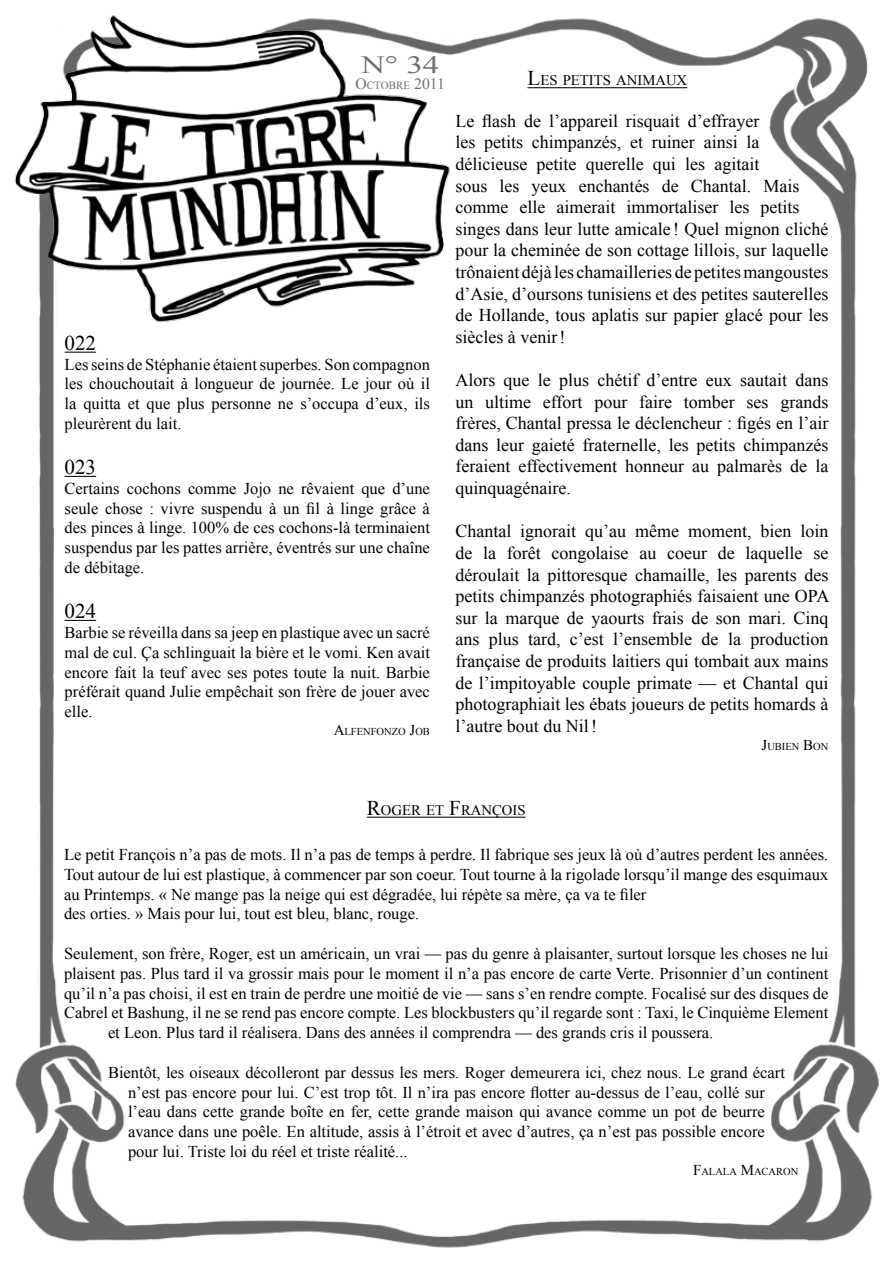
<style>
.page{position:relative;width:893px;height:1263px;background:#fff}
.page>*{position:absolute;margin:0;border:0;box-sizing:border-box;transform-origin:0 0}
.t1{font:24.75px "Times New Roman";color:#6d6e71;scale:1.33 1}
.t2{font:21px "Times New Roman";color:#000}
.t3{font:18px/21.6px "Times New Roman";color:#000;text-align:justify}
.t4{font:16.5px/19.8px "Times New Roman";color:#000;text-align:justify}
.t5{font:14.7px "Times New Roman";color:#000}
.t6{font:10.95px "Times New Roman";color:#6d6e71}
.t7{font:10.5px "Times New Roman";color:#000}
.s1{font-size:15.75px}
.s2{font-size:15px}
.s3{font-size:21px}
</style>
<div class="page">
<img style="left:15px;top:18px;width:864px;height:1230px">
<hr style="left:65px;top:352px;width:31px;height:1px;background:#000">
<hr style="left:65px;top:476px;width:31px;height:1px;background:#000">
<hr style="left:65px;top:620px;width:31px;height:1px;background:#000">
<hr style="left:528px;top:87px;width:159px;height:1px;background:#000">
<hr style="left:367px;top:817px;width:158px;height:1px;background:#000">
<img style="left:14px;top:15px;width:441px;height:313px">
<h1 class="t1" style="left:361px;top:48px;width:60px">N° 34</h1>
<p class="t6" style="left:356px;top:78px;width:91px"><span class="s1">O</span>CTOBRE <span class="s1">2011</span></p>
<p class="t2" style="left:65px;top:329px;width:33px">022</p>
<p class="t4" style="left:65px;top:354px;width:367px">Les seins de Stéphanie étaient superbes. Son compagnon les chouchoutait à longueur de journée. Le jour où il la quitta et que plus personne ne s’occupa d’eux, ils pleurèrent du lait.</p>
<p class="t2" style="left:65px;top:453px;width:33px">023</p>
<p class="t4" style="left:65px;top:478px;width:367px">Certains cochons comme Jojo ne rêvaient que d’une seule chose : vivre suspendu à un fil à linge grâce à des pinces à linge. 100% de ces cochons-là terminaient suspendus par les pattes arrière, éventrés sur une chaîne de débitage.</p>
<p class="t2" style="left:65px;top:597px;width:33px">024</p>
<p class="t4" style="left:65px;top:622px;width:367px">Barbie se réveilla dans sa jeep en plastique avec un sacré mal de cul. Ça schlinguait la bière et le vomi. Ken avait encore fait la teuf avec ses potes toute la nuit. Barbie préférait quand Julie empêchait son frère de jouer avec elle.</p>
<p class="t7" style="left:334px;top:724px;width:98px"><span class="s2">A</span>LFENFONZO <span class="s2">J</span>OB</p>
<p class="t5" style="left:528px;top:71px;width:161px"><span class="s3">L</span>ES PETITS ANIMAUX</p>
<p class="t3" style="left:455px;top:110px;width:374px;text-align:left">Le flash de l’appareil risquait d’effrayer<br>les petits chimpanzés, et ruiner ainsi la délicieuse petite querelle qui les agitait<br>sous les yeux enchantés de Chantal. Mais comme elle aimerait immortaliser les petits singes dans leur lutte amicale ! Quel mignon cliché pour la cheminée de son cottage lillois, sur laquelle trônaient déjà les chamailleries de petites mangoustes d’Asie, d’oursons tunisiens et des petites sauterelles de Hollande, tous aplatis sur papier glacé pour les siècles à venir!</p>
<p class="t3" style="left:455px;top:369px;width:374px">Alors que le plus chétif d’entre eux sautait dans un ultime effort pour faire tomber ses grands frères, Chantal pressa le déclencheur : figés en l’air dans leur gaieté fraternelle, les petits chimpanzés feraient effectivement honneur au palmarès de la quinquagénaire.</p>
<p class="t3" style="left:455px;top:520px;width:375px">Chantal ignorait qu’au même moment, bien loin de la forêt congolaise au coeur de laquelle se déroulait la pittoresque chamaille, les parents des petits chimpanzés photographiés faisaient une OPA sur la marque de yaourts frais de son mari. Cinq ans plus tard, c’est l’ensemble de la production française de produits laitiers qui tombait aux mains de l’impitoyable couple primate — et Chantal qui photographiait les ébats joueurs de petits homards à l’autre bout du Nil!</p>
<p class="t7" style="left:761px;top:739px;width:60px"><span class="s2">J</span>UBIEN <span class="s2">B</span>ON</p>
<p class="t5" style="left:367px;top:800px;width:160px"><span class="s3">R</span>OGER ET <span class="s3">F</span>RANÇOIS</p>
<p class="t4" style="left:64px;top:844px;width:766px;text-align:left">Le petit François n’a pas de mots. Il n’a pas de temps à perdre. Il fabrique ses jeux là où d’autres perdent les années.<br>Tout autour de lui est plastique, à commencer par son coeur. Tout tourne à la rigolade lorsqu’il mange des esquimaux au Printemps. « Ne mange pas la neige qui est dégradée, lui répète sa mère, ça va te filer<br>des orties. » Mais pour lui, tout est bleu, blanc, rouge.</p>
<p class="t4" style="left:64px;top:943px;width:766px">Seulement, son frère, Roger, est un américain, un vrai — pas du genre à plaisanter, surtout lorsque les choses ne lui</p>
<p class="t4" style="left:64px;top:963px;width:766px">plaisent pas. Plus tard il va grossir mais pour le moment il n’a pas encore de carte Verte. Prisonnier d’un continent</p>
<p class="t4" style="left:64px;top:983px;width:766px">qu’il n’a pas choisi, il est en train de perdre une moitié de vie — sans s’en rendre compte. Focalisé sur des disques de</p>
<p class="t4" style="left:64px;top:1003px;width:766px">Cabrel et Bashung, il ne se rend pas encore compte. Les blockbusters qu’il regarde sont : Taxi, le Cinquième Element</p>
<p class="t4" style="left:108px;top:1022px;width:607px">et Leon. Plus tard il réalisera. Dans des années il comprendra — des grands cris il poussera.</p>
<p class="t4" style="left:128px;top:1062px;width:658px;text-align:left;text-indent:-20px">Bientôt, les oiseaux décolleront par dessus les mers. Roger demeurera ici, chez nous. Le grand écart n’est pas encore pour lui. C’est trop tôt. Il n’ira pas encore flotter au-dessus de l’eau, collé sur l’eau dans cette grande boîte en fer, cette grande maison qui avance comme un pot de beurre avance dans une poêle. En altitude, assis à l’étroit et avec d’autres, ça n’est pas possible encore pour lui. Triste loi du réel et triste réalité...</p>
<p class="t7" style="left:693px;top:1164px;width:99px"><span class="s2">F</span>ALALA <span class="s2">M</span>ACARON</p>
</div>
